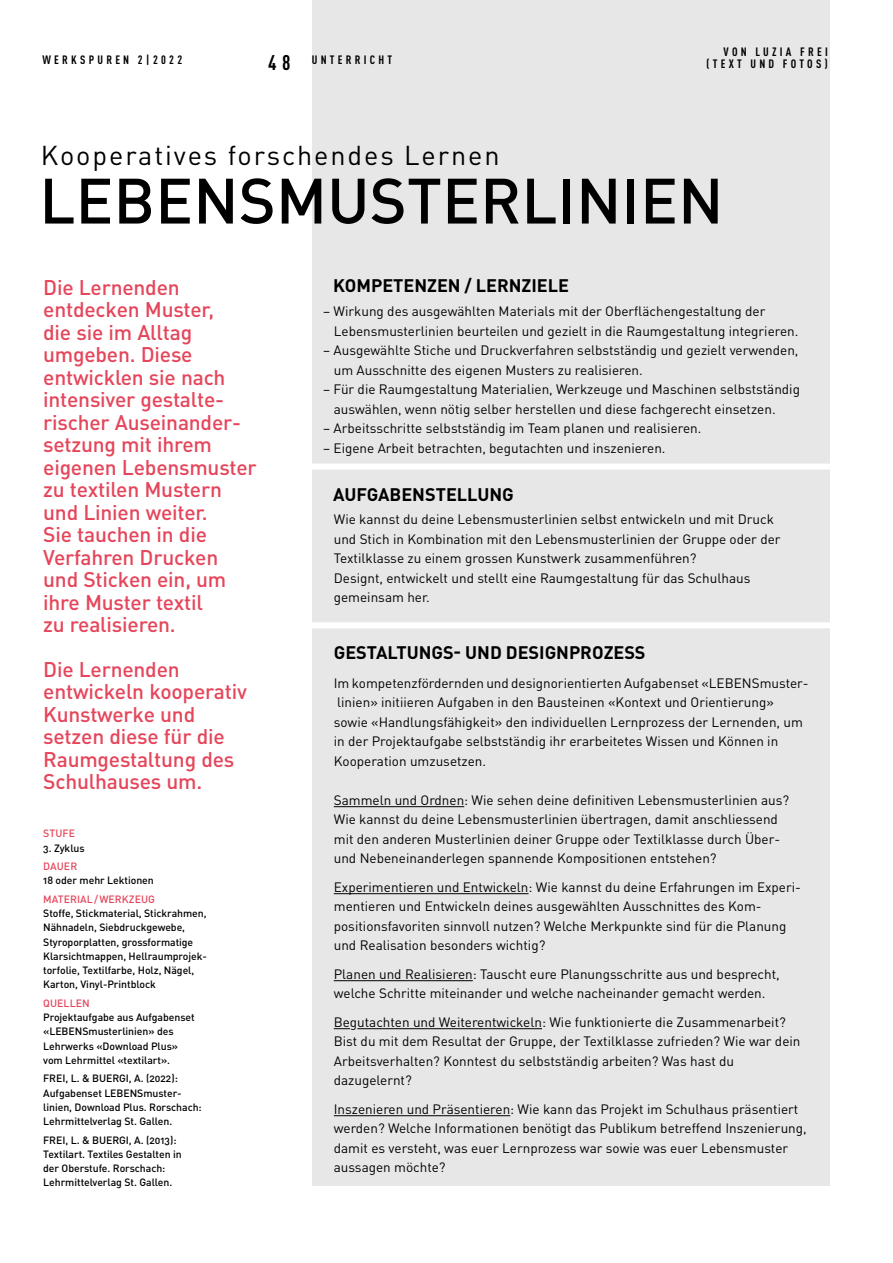
<style>
.page{position:relative;width:893px;height:1263px;background:#fff}
.page>*{position:absolute;margin:0;border:0;box-sizing:border-box;transform-origin:0 0}
.t1{font:500 63px "DIN Pro";color:#000}
.t2{font:27px "DIN Pro";letter-spacing:.07em;color:#000}
.t3{font:500 21px/22.5px "DIN Pro";letter-spacing:-.01em;color:#e5465b}
.t4{font:700 21px "DIN Cond";color:#000}
.t5{font:700 18px "DIN Pro";color:#000}
.t6{font:13.5px/19.5px "DIN Pro";color:#000}
.t7{font:700 12px/12px "DIN Cond";letter-spacing:.27em;color:#000;text-align:right}
.t8{font:500 10.5px/14.2px "DIN Pro";letter-spacing:-.005em;color:#000}
.t9{font:500 10.5px "DIN Pro";letter-spacing:.005em;color:#e5465b}
</style>
<div class="page">
<div style="left:313px;top:0;width:517px;height:279px;background:#e7e7e7"></div>
<div style="left:313px;top:279px;width:517px;height:907px;background:#e7e7e7"></div>
<div style="left:308px;top:464px;width:530px;height:6px;background:#fff"></div>
<div style="left:308px;top:622px;width:530px;height:6px;background:#fff"></div>
<hr style="left:334px;top:806px;width:130px;height:1px;background:#000">
<hr style="left:334px;top:893px;width:195px;height:1px;background:#000">
<hr style="left:334px;top:980px;width:139px;height:1px;background:#000">
<svg style="left:334px;top:1028px;width:16px;height:1px"></svg>
<hr style="left:357px;top:1028px;width:185px;height:1px;background:#000">
<hr style="left:334px;top:1115px;width:176px;height:1px;background:#000">
<p class="t7" style="left:43px;top:53px;width:141px">WERKSPUREN 2|2022</p>
<h3 class="t4" style="left:268px;top:50px;width:24px">4 8</h3>
<p class="t7" style="left:706px;top:46px;width:123px">VON LUZIA FREI (TEXT UND FOTOS)</p>
<p class="t7" style="left:312px;top:53px;width:82px">UNTERRICHT</p>
<p class="t7" style="left:784px;top:65px;width:46px">FOTOS)</p>
<h2 class="t2" style="left:41px;top:137px;width:460px">Kooperatives forschendes Lernen</h2>
<h1 class="t1" style="left:39px;top:158px;width:686px">LEBENSMUSTERLINIEN</h1>
<p class="t3" style="left:43px;top:275px;width:215px">Die Lernenden entdecken Muster,<br>die sie im Alltag umgeben. Diese entwicklen sie nach intensiver gestalte&shy;rischer Auseinander&shy;setzung mit ihrem eigenen Lebensmuster zu textilen Mustern und Linien weiter.<br>Sie tauchen in die<br>Verfahren Drucken und Sticken ein, um ihre Muster textil<br>zu realisieren.</p>
<h3 class="t3" style="left:43px;top:657px;width:205px">Die Lernenden entwickeln kooperativ<br>Kunstwerke und setzen diese für die<br>Raumgestaltung des<br>Schulhauses um.</h3>
<p class="t9" style="left:43px;top:826px;width:33px">STUFE</p>
<p class="t8" style="left:43px;top:840px;width:43px">3. Zyklus</p>
<p class="t9" style="left:43px;top:859px;width:35px">DAUER</p>
<p class="t8" style="left:43px;top:873px;width:112px">18 oder mehr Lektionen</p>
<p class="t9" style="left:43px;top:892px;width:113px">MATERIAL/WERKZEUG</p>
<p class="t8" style="left:43px;top:906px;width:165px">Stoffe, Stickmaterial, Stickrahmen, Nähnadeln, Siebdruckgewebe, Styroporplatten, grossformatige Klarsichtmappen, Hellraumprojek&shy;torfolie, Textilfarbe, Holz, Nägel, Karton, Vinyl-Printblock</p>
<p class="t9" style="left:43px;top:996px;width:48px">QUELLEN</p>
<p class="t8" style="left:43px;top:1010px;width:153px">Projektaufgabe aus Aufgabenset «LEBENSmusterlinien» des<br>Lehrwerks «Download Plus» vom Lehrmittel «textilart».</p>
<p class="t8" style="left:43px;top:1071px;width:160px">FREI, L. &amp; BUERGI, A. (2022):<br>Aufgabenset LEBENSmuster&shy;linien, Download Plus. Rorschach:<br>Lehrmittelverlag St. Gallen.</p>
<p class="t8" style="left:43px;top:1132px;width:140px">FREI, L. &amp; BUERGI, A. (2013):<br>Textilart. Textiles Gestalten in der Oberstufe. Rorschach:<br>Lehrmittelverlag St. Gallen.</p>
<h3 class="t5" style="left:333px;top:274px;width:238px">KOMPETENZEN / LERNZIELE</h3>
<p class="t6" style="left:334px;top:301px;width:466px;text-indent:-11px">– Wirkung des ausgewählten Materials mit der Oberflächengestaltung der<br>Lebensmusterlinien beurteilen und gezielt in die Raumgestaltung integrieren.</p>
<p class="t6" style="left:334px;top:340px;width:466px;text-indent:-11px">– Ausgewählte Stiche und Druckverfahren selbstständig und gezielt verwenden, um Ausschnitte des eigenen Musters zu realisieren.</p>
<p class="t6" style="left:334px;top:379px;width:468px;text-indent:-11px">– Für die Raumgestaltung Materialien, Werkzeuge und Maschinen selbstständig auswählen, wenn nötig selber herstellen und diese fachgerecht einsetzen.</p>
<p class="t6" style="left:323px;top:418px;width:380px">– Arbeitsschritte selbstständig im Team planen und realisieren.</p>
<p class="t6" style="left:323px;top:437px;width:344px">– Eigene Arbeit betrachten, begutachten und inszenieren.</p>
<h3 class="t5" style="left:333px;top:482px;width:182px">AUFGABENSTELLUNG</h3>
<p class="t6" style="left:334px;top:509px;width:448px">Wie kannst du deine Lebensmusterlinien selbst entwickeln und mit Druck und Stich in Kombination mit den Lebensmusterlinien der Gruppe oder der Textilklasse zu einem grossen Kunstwerk zusammenführen?<br>Designt, entwickelt und stellt eine Raumgestaltung für das Schulhaus gemeinsam her.</p>
<h3 class="t5" style="left:334px;top:641px;width:313px">GESTALTUNGS- UND DESIGNPROZESS</h3>
<p class="t6" style="left:334px;top:673px;width:476px">Im kompetenzfördernden und designorientierten Aufgabenset «LEBENSmuster&shy;linien» initiieren Aufgaben in den Bausteinen «Kontext und Orientierung»<br>sowie «Handlungsfähigkeit» den individuellen Lernprozess der Lernenden, um in der Projektaufgabe selbstständig ihr erarbeitetes Wissen und Können in Kooperation umzusetzen.</p>
<p class="t6" style="left:334px;top:790px;width:457px">Sammeln und Ordnen: Wie sehen deine definitiven Lebensmusterlinien aus?<br>Wie kannst du deine Lebensmusterlinien übertragen, damit anschliessend mit den anderen Musterlinien deiner Gruppe oder Textilklasse durch Über&shy;und Nebeneinanderlegen spannende Kompositionen entstehen?</p>
<p class="t6" style="left:334px;top:877px;width:469px">Experimentieren und Entwickeln: Wie kannst du deine Erfahrungen im Experi&shy;mentieren und Entwickeln deines ausgewählten Ausschnittes des Kom&shy;positionsfavoriten sinnvoll nutzen? Welche Merkpunkte sind für die Planung und Realisation besonders wichtig?</p>
<p class="t6" style="left:334px;top:964px;width:448px">Planen und Realisieren: Tauscht eure Planungsschritte aus und besprecht, welche Schritte miteinander und welche nacheinander gemacht werden.</p>
<p class="t6" style="left:334px;top:1012px;width:468px">Begutachten und Weiterentwickeln: Wie funktionierte die Zusammenarbeit?<br>Bist du mit dem Resultat der Gruppe, der Textilklasse zufrieden? Wie war dein Arbeitsverhalten? Konntest du selbstständig arbeiten? Was hast du dazugelernt?</p>
<p class="t6" style="left:334px;top:1098px;width:474px">Inszenieren und Präsentieren: Wie kann das Projekt im Schulhaus präsentiert werden? Welche Informationen benötigt das Publikum betreffend Inszenierung, damit es versteht, was euer Lernprozess war sowie was euer Lebensmuster aussagen möchte?</p>
</div>
